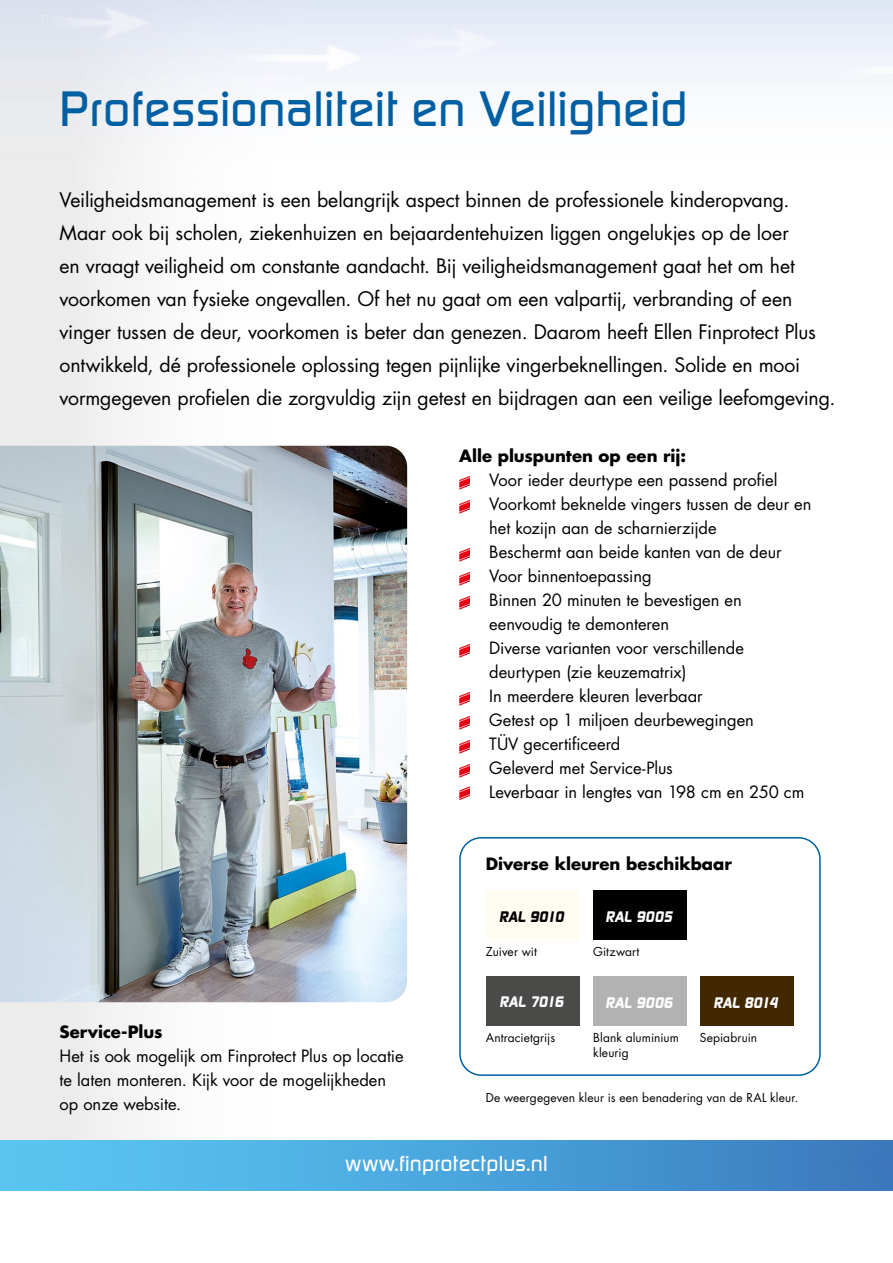
<style>
.page{position:relative;width:893px;height:1263px;background:#fff}
.page>*{position:absolute;margin:0;border:0;box-sizing:border-box;transform-origin:0 0}
.t1{font:700 48px "Digital Serial";letter-spacing:.005em;color:#005fa3}
.t2{font:700 21px "Digital Serial";letter-spacing:.01em;color:#fff}
.t3{font:19.5px/33px "Futura Std";letter-spacing:-.005em;color:#000}
.t4{font:16.5px/24px "Futura Std";color:#000}
.t5{font:700 16.5px "Futura Std";color:#000}
.t6{font:italic 800 14.85px "Digital Serial";color:#fff}
.t7{font:italic 800 14.85px "Digital Serial";letter-spacing:-.01em;color:#000}
.t8{font:12px/15px "Futura Std";letter-spacing:.01em;color:#000}
</style>
<div class="page">
<div style="left:459px;top:837px;width:362px;height:239px;border:2px solid #005fa3;border-radius:21px"></div>
<div style="left:0;top:1140px;width:893px;height:50px;background:linear-gradient(to right,#5cccf7,#397bbf)"></div>
<div style="left:392px;top:25px;width:109px;height:36px;background:#eef2f9"></div>
<img style="left:0;top:446px;width:407px;height:556px">
<svg style="left:459px;top:476px;width:11px;height:14px"></svg>
<svg style="left:459px;top:500px;width:11px;height:14px"></svg>
<svg style="left:459px;top:548px;width:11px;height:14px"></svg>
<svg style="left:459px;top:572px;width:11px;height:14px"></svg>
<svg style="left:459px;top:596px;width:11px;height:14px"></svg>
<svg style="left:459px;top:644px;width:11px;height:14px"></svg>
<svg style="left:459px;top:692px;width:11px;height:14px"></svg>
<svg style="left:459px;top:716px;width:11px;height:14px"></svg>
<svg style="left:459px;top:740px;width:11px;height:14px"></svg>
<svg style="left:459px;top:764px;width:11px;height:14px"></svg>
<svg style="left:459px;top:786px;width:11px;height:14px"></svg>
<div style="left:486px;top:890px;width:94px;height:49px;background:#fffdf1"></div>
<div style="left:593px;top:890px;width:94px;height:49px;background:#000"></div>
<div style="left:700px;top:976px;width:94px;height:50px;background:#412800"></div>
<div style="left:593px;top:976px;width:94px;height:50px;background:#b3b2b2"></div>
<div style="left:486px;top:976px;width:94px;height:50px;background:#4a4a49"></div>
<h1 class="t1" style="left:60px;top:81px;width:630px">Professionaliteit en Veiligheid</h1>
<p class="t3" style="left:60px;top:184px;width:777px">Veiligheidsmanagement is een belangrijk aspect binnen de professionele kinderopvang.<br>Maar ook bij scholen, ziekenhuizen en bejaardentehuizen liggen ongelukjes op de loer<br>en vraagt veiligheid om constante aandacht. Bij veiligheidsmanagement gaat het om het voorkomen van fysieke ongevallen. Of het nu gaat om een valpartij, verbranding of een vinger tussen de deur, voorkomen is beter dan genezen. Daarom heeft Ellen Finprotect Plus ontwikkeld, dé professionele oplossing tegen pijnlijke vingerbeknellingen. Solide en mooi vormgegeven profielen die zorgvuldig zijn getest en bijdragen aan een veilige leefomgeving.</p>
<p class="t5" style="left:459px;top:445px;width:228px">Alle pluspunten op een rij:</p>
<p class="t4" style="left:489px;top:468px;width:324px">Voor ieder deurtype een passend profiel<br>Voorkomt beknelde vingers tussen de deur en het kozijn aan de scharnierzijde<br>Beschermt aan beide kanten van de deur<br>Voor binnentoepassing<br>Binnen 20 minuten te bevestigen en eenvoudig te demonteren<br>Diverse varianten voor verschillende deurtypen (zie keuzematrix)<br>In meerdere kleuren leverbaar<br>Getest op 1 miljoen deurbewegingen<br>TÜV gecertificeerd<br>Geleverd met Service-Plus<br>Leverbaar in lengtes van 198 cm en 250 cm</p>
<p class="t5" style="left:486px;top:853px;width:248px">Diverse kleuren beschikbaar</p>
<p class="t7" style="left:499px;top:907px;width:66px">RAL 9010</p>
<p class="t6" style="left:605px;top:907px;width:68px">RAL 9005</p>
<p class="t8" style="left:486px;top:944px;width:53px">Zuiver wit</p>
<p class="t8" style="left:593px;top:944px;width:48px">Gitzwart</p>
<p class="t5" style="left:60px;top:1021px;width:105px">Service-Plus</p>
<p class="t4" style="left:60px;top:1044px;width:346px">Het is ook mogelijk om Finprotect Plus op locatie te laten monteren. Kijk voor de mogelijkheden op onze website.</p>
<p class="t6" style="left:499px;top:993px;width:66px">RAL 7016</p>
<p class="t6" style="left:605px;top:994px;width:69px">RAL 9006</p>
<p class="t6" style="left:713px;top:994px;width:66px">RAL 8014</p>
<p class="t8" style="left:486px;top:1030px;width:71px">Antracietgrijs</p>
<p class="t8" style="left:700px;top:1030px;width:59px">Sepiabruin</p>
<p class="t8" style="left:593px;top:1030px;width:87px">Blank aluminium kleurig</p>
<p class="t8" style="left:486px;top:1090px;width:314px">De weergegeven kleur is een benadering van de RAL kleur.</p>
<p class="t2" style="left:345px;top:1152px;width:204px">www.finprotectplus.nl</p>
</div>
